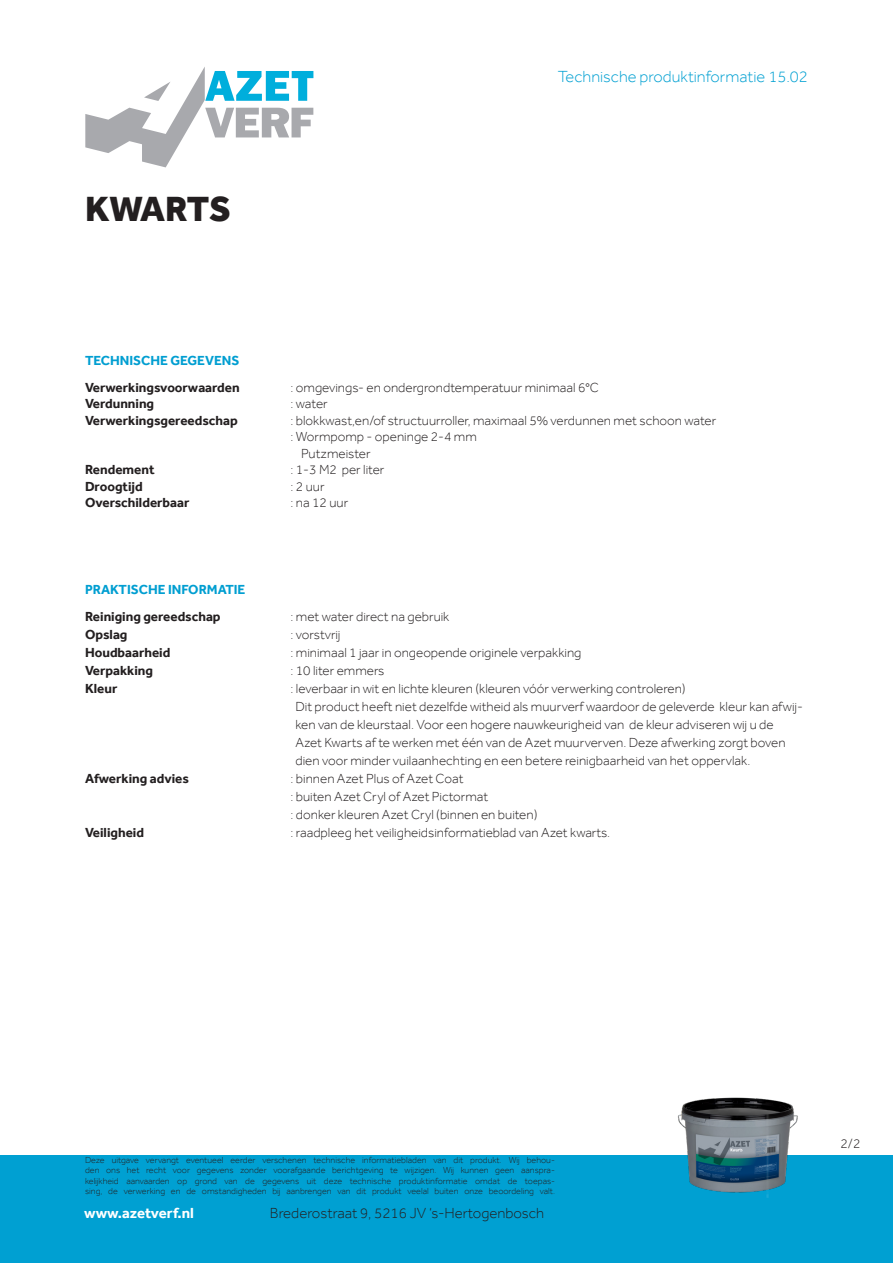
<style>
.page{position:relative;width:893px;height:1263px;background:#fff}
.page>*{position:absolute;margin:0;border:0;box-sizing:border-box;transform-origin:0 0}
.kop_product{font:800 36px "Effra";letter-spacing:-.01em;color:#231f20}
.nummer_rechts_boven{font:300 16.5px "Effra";color:#00a0d2}
.body{font:300 15px "Effra";color:#231f20}
.body-2{font:700 15px "Effra";color:#fff}
.body-3{font:300 13.5px/18px "Effra";color:#231f20}
.body-4{font:700 13.5px "Effra";color:#231f20}
.body-5{font:700 13.5px "Effra";color:#019ed1}
.body-6{font:300 9px/10.5px "Effra";color:#231f20;text-align:justify}
</style>
<div class="page">
<div style="left:0;top:1155px;width:893px;height:108px;background:#00a0d2"></div>
<svg style="left:85px;top:67px;width:229px;height:100px"></svg>
<img style="left:678px;top:1097px;width:120px;height:101px">
<p class="kop_product" style="left:85px;top:188px;width:147px">KWARTS</p>
<p class="nummer_rechts_boven" style="left:558px;top:66px;width:252px">Technische produktinformatie 15.02</p>
<p class="body-5" style="left:85px;top:352px;width:156px">TECHNISCHE GEGEVENS</p>
<p class="body-4" style="left:85px;top:379px;width:156px">Verwerkingsvoorwaarden</p>
<p class="body-3" style="left:291px;top:378px;width:310px">: omgevings- en ondergrondtemperatuur minimaal 6°C</p>
<p class="body-4" style="left:85px;top:396px;width:71px">Verdunning</p>
<p class="body-3" style="left:291px;top:394px;width:39px">: water</p>
<p class="body-4" style="left:85px;top:412px;width:154px">Verwerkingsgereedschap</p>
<p class="body-3" style="left:291px;top:411px;width:427px">: blokkwast,en/of structuurroller, maximaal 5% verdunnen met schoon water</p>
<p class="body-3" style="left:291px;top:427px;width:188px">: Wormpomp - openinge 2-4 mm</p>
<p class="body-3" style="left:301px;top:444px;width:71px">Putzmeister</p>
<p class="body-4" style="left:85px;top:462px;width:71px">Rendement</p>
<p class="body-3" style="left:291px;top:460px;width:95px">: 1-3 M2 per liter</p>
<p class="body-4" style="left:85px;top:478px;width:59px">Droogtijd</p>
<p class="body-3" style="left:291px;top:477px;width:35px">: 2 uur</p>
<p class="body-4" style="left:85px;top:495px;width:106px">Overschilderbaar</p>
<p class="body-3" style="left:291px;top:493px;width:59px">: na 12 uur</p>
<p class="body-5" style="left:85px;top:582px;width:162px">PRAKTISCHE INFORMATIE</p>
<p class="body-4" style="left:85px;top:609px;width:137px">Reiniging gereedschap</p>
<p class="body-3" style="left:291px;top:607px;width:160px">: met water direct na gebruik</p>
<p class="body-4" style="left:85px;top:627px;width:44px">Opslag</p>
<p class="body-3" style="left:291px;top:625px;width:51px">: vorstvrij</p>
<p class="body-4" style="left:85px;top:645px;width:87px">Houdbaarheid</p>
<p class="body-3" style="left:291px;top:643px;width:292px">: minimaal 1 jaar in ongeopende originele verpakking</p>
<p class="body-4" style="left:85px;top:663px;width:70px">Verpakking</p>
<p class="body-3" style="left:291px;top:661px;width:95px">: 10 liter emmers</p>
<p class="body-4" style="left:85px;top:681px;width:34px">Kleur</p>
<p class="body-3" style="left:291px;top:679px;width:397px">: leverbaar in wit en lichte kleuren (kleuren vóór verwerking controleren)</p>
<p class="body-3" style="left:295px;top:697px;width:509px">Dit product heeft niet dezelfde witheid als muurverf waardoor de geleverde kleur kan afwij-</p>
<p class="body-3" style="left:295px;top:715px;width:492px">ken van de kleurstaal. Voor een hogere nauwkeurigheid van de kleur adviseren wij u de<br>Azet Kwarts af te werken met één van de Azet muurverven. Deze afwerking zorgt boven dien voor minder vuilaanhechting en een betere reinigbaarheid van het oppervlak.</p>
<p class="body-4" style="left:85px;top:771px;width:105px">Afwerking advies</p>
<p class="body-3" style="left:291px;top:769px;width:174px">: binnen Azet Plus of Azet Coat</p>
<p class="body-3" style="left:291px;top:787px;width:199px">: buiten Azet Cryl of Azet Pictormat</p>
<p class="body-3" style="left:291px;top:805px;width:248px">: donker kleuren Azet Cryl (binnen en buiten)</p>
<p class="body-4" style="left:85px;top:825px;width:60px">Veiligheid</p>
<p class="body-3" style="left:291px;top:823px;width:321px">: raadpleeg het veiligheidsinformatieblad van Azet kwarts.</p>
<p class="body-6" style="left:85px;top:1154px;width:471px">Deze uitgave vervangt eventueel eerder verschenen technische informatiebladen van dit produkt. Wij behou&shy;den ons het recht voor gegevens zonder voorafgaande berichtgeving te wijzigen. Wij kunnen geen aanspra&shy;kelijkheid aanvaarden op grond van de gegevens uit deze technische produktinformatie omdat de toepas&shy;sing, de verwerking en de omstandigheden bij aanbrengen van dit produkt veelal buiten onze beoordeling valt.</p>
<p class="body-2" style="left:84px;top:1204px;width:111px">www.azetverf.nl</p>
<p class="body" style="left:270px;top:1204px;width:276px">Brederostraat 9, 5216 JV ‘s-Hertogenbosch</p>
<p class="body-3" style="left:841px;top:1135px;width:21px">2/2</p>
</div>
